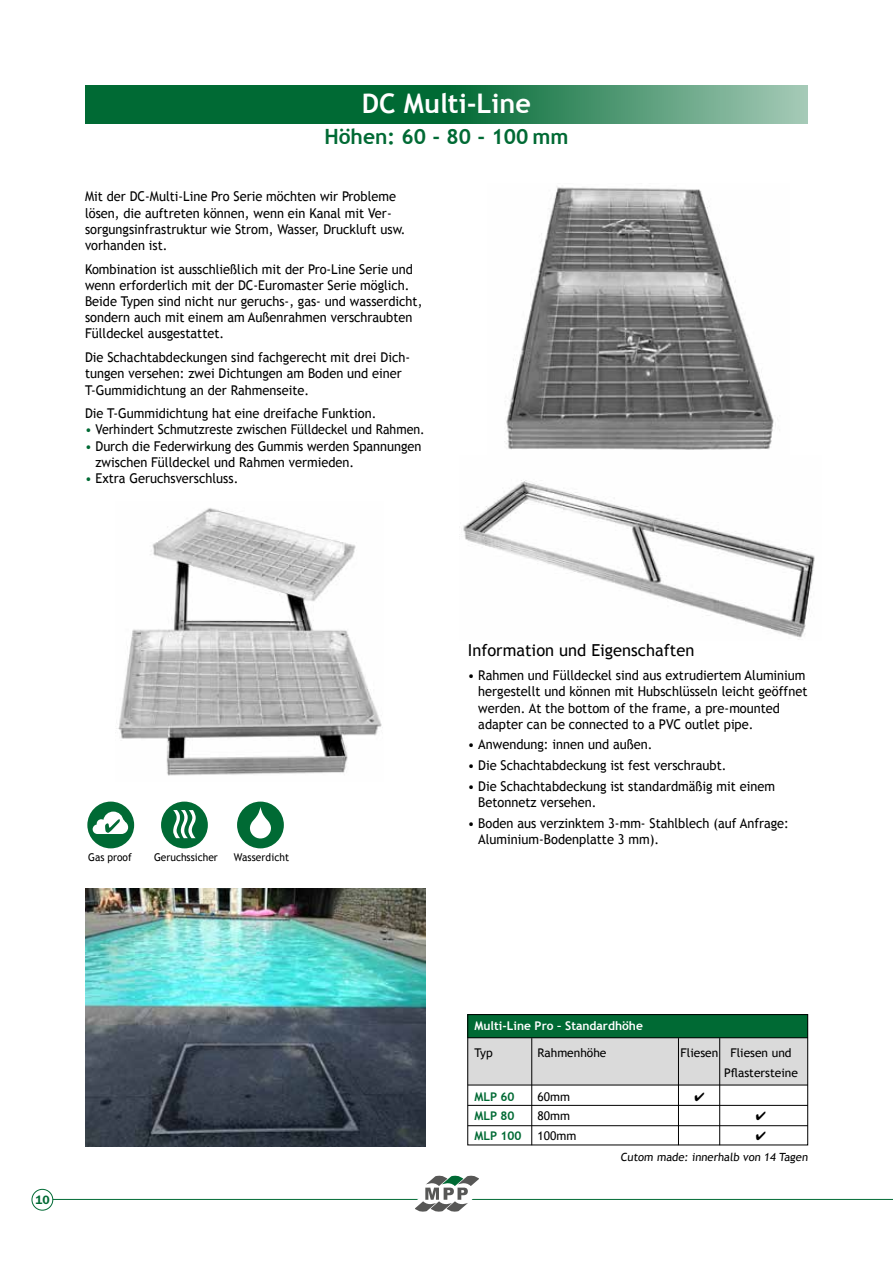
<style>
.page{position:relative;width:893px;height:1263px;background:#fff}
.page>*{position:absolute;margin:0;border:0;box-sizing:border-box;transform-origin:0 0}
.t1{font:700 27px "Trebuchet MS";color:#fff}
.t2{font:700 21px "Trebuchet MS";color:#006a34}
.t3{font:16.5px "Trebuchet MS";color:#000}
.t4{font:13.5px/16.2px "Trebuchet MS";color:#000;scale:.95 1}
.t5{font:13.5px "Trebuchet MS";color:#000;scale:.92 1}
.t6{font:12px/19.5px "Trebuchet MS";color:#000}
.t7{font:700 12px "Trebuchet MS";color:#fff}
.t8{font:700 12px "Trebuchet MS";color:#006a34}
.t9{font:600 12px "Franklin Gothic IT Cby BT";color:#006a34}
.t10{font:11.25px "Trebuchet MS";color:#000}
.t11{font:10.8px "Trebuchet MS";color:#000;scale:.95 1}
.s1{color:#006a34}
</style>
<div class="page">
<svg style="left:85px;top:85px;width:723px;height:38px;background:#298154"></svg>
<div style="left:468px;top:1038px;width:340px;height:47px;background:#dadada"></div>
<div style="left:468px;top:1014px;width:340px;height:24px;background:#006a34"></div>
<div style="left:467px;top:1014px;width:341px;height:131px;border:1px solid #000"></div>
<hr style="left:468px;top:1037px;width:340px;height:1px;background:#000">
<hr style="left:468px;top:1085px;width:340px;height:1px;background:#000">
<hr style="left:468px;top:1105px;width:340px;height:1px;background:#000">
<hr style="left:468px;top:1125px;width:340px;height:1px;background:#000">
<hr style="left:531px;top:1038px;width:1px;height:107px;background:#000">
<hr style="left:678px;top:1038px;width:1px;height:107px;background:#000">
<hr style="left:719px;top:1038px;width:1px;height:107px;background:#000">
<img style="left:504px;top:187px;width:272px;height:263px">
<img style="left:116px;top:508px;width:266px;height:268px">
<img style="left:463px;top:480px;width:352px;height:160px">
<img style="left:85px;top:889px;width:340px;height:257px">
<div style="left:161px;top:801px;width:47px;height:47px;background:#006a34;border-radius:50%"></div>
<svg style="left:173px;top:810px;width:23px;height:28px"></svg>
<div style="left:237px;top:801px;width:47px;height:47px;background:#006a34;border-radius:50%"></div>
<svg style="left:250px;top:807px;width:21px;height:31px"></svg>
<div style="left:87px;top:801px;width:47px;height:47px;background:#006a34;border-radius:50%"></div>
<svg style="left:93px;top:811px;width:35px;height:23px"></svg>
<hr style="left:43px;top:1199px;width:850px;height:1px;background:#006a34">
<svg style="left:408px;top:1175px;width:74px;height:37px"></svg>
<div style="left:32px;top:1189px;width:21px;height:21px;background:#fff;border-radius:50%"></div>
<div style="left:32px;top:1189px;width:21px;height:21px;border:1px solid #006a34;border-radius:50%"></div>
<h1 class="t1" style="left:362px;top:86px;width:171px">DC Multi-Line</h1>
<h2 class="t2" style="left:324px;top:123px;width:246px">Höhen: 60 - 80 - 100 mm</h2>
<p class="t4" style="left:85px;top:189px;width:339px">Mit der DC-Multi-Line Pro Serie möchten wir Probleme lösen, die auftreten können, wenn ein Kanal mit Ver&shy;sorgungsinfrastruktur wie Strom, Wasser, Druckluft usw. vorhanden ist.</p>
<p class="t4" style="left:85px;top:261px;width:357px">Kombination ist ausschließlich mit der Pro-Line Serie und wenn erforderlich mit der DC-Euromaster Serie möglich.<br>Beide Typen sind nicht nur geruchs-, gas- und wasserdicht, sondern auch mit einem am Außenrahmen verschraubten Fülldeckel ausgestattet.</p>
<p class="t4" style="left:85px;top:349px;width:344px">Die Schachtabdeckungen sind fachgerecht mit drei Dich&shy;tungen versehen: zwei Dichtungen am Boden und einer<br>T-Gummidichtung an der Rahmenseite.</p>
<p class="t4" style="left:85px;top:406px;width:308px">Die T-Gummidichtung hat eine dreifache Funktion.</p>
<p class="t5" style="left:85px;top:422px;width:371px"><span class="s1">•</span> Verhindert Schmutzreste zwischen Fülldeckel und Rahmen.</p>
<p class="t4" style="left:96px;top:438px;width:344px;text-indent:-11px"><span class="s1">•</span> Durch die Federwirkung des Gummis werden Spannungen zwischen Fülldeckel und Rahmen vermieden.</p>
<p class="t4" style="left:85px;top:470px;width:163px"><span class="s1">•</span> Extra Geruchsverschluss.</p>
<p class="t11" style="left:88px;top:851px;width:48px">Gas proof</p>
<p class="t11" style="left:154px;top:851px;width:69px">Geruchssicher</p>
<p class="t11" style="left:234px;top:851px;width:60px">Wasserdicht</p>
<p class="t9" style="left:35px;top:1192px;width:16px">10</p>
<p class="t3" style="left:468px;top:641px;width:228px">Information und Eigenschaften</p>
<p class="t4" style="left:478px;top:667px;width:348px;text-indent:-11px">• Rahmen und Fülldeckel sind aus extrudiertem Aluminium hergestellt und können mit Hubschlüsseln leicht geöffnet werden. At the bottom of the frame, a pre-mounted adapter can be connected to a PVC outlet pipe.</p>
<p class="t4" style="left:468px;top:737px;width:196px">• Anwendung: innen und außen.</p>
<p class="t4" style="left:468px;top:757px;width:274px">• Die Schachtabdeckung ist fest verschraubt.</p>
<p class="t4" style="left:478px;top:778px;width:314px;text-indent:-11px">• Die Schachtabdeckung ist standardmäßig mit einem<br>Betonnetz versehen.</p>
<p class="t4" style="left:478px;top:815px;width:329px;text-indent:-11px">• Boden aus verzinktem 3-mm- Stahlblech (auf Anfrage:<br>Aluminium-Bodenplatte 3 mm).</p>
<p class="t7" style="left:474px;top:1018px;width:170px">Multi-Line Pro – Standardhöhe</p>
<p class="t6" style="left:474px;top:1043px;width:20px">Typ</p>
<p class="t6" style="left:537px;top:1043px;width:70px">Rahmenhöhe</p>
<p class="t6" style="left:724px;top:1043px;width:75px;text-indent:-44px">Fliesen Fliesen und<br>Pflastersteine</p>
<p class="t8" style="left:474px;top:1089px;width:42px">MLP 60</p>
<p class="t6" style="left:537px;top:1087px;width:34px">60mm</p>
<p class="t8" style="left:474px;top:1108px;width:42px">MLP 80</p>
<p class="t6" style="left:537px;top:1106px;width:34px">80mm</p>
<p class="t8" style="left:474px;top:1128px;width:49px">MLP 100</p>
<p class="t6" style="left:537px;top:1126px;width:40px">100mm</p>
<p class="t10" style="left:621px;top:1150px;width:190px">Cutom made: innerhalb von 14 Tagen</p>
</div>
